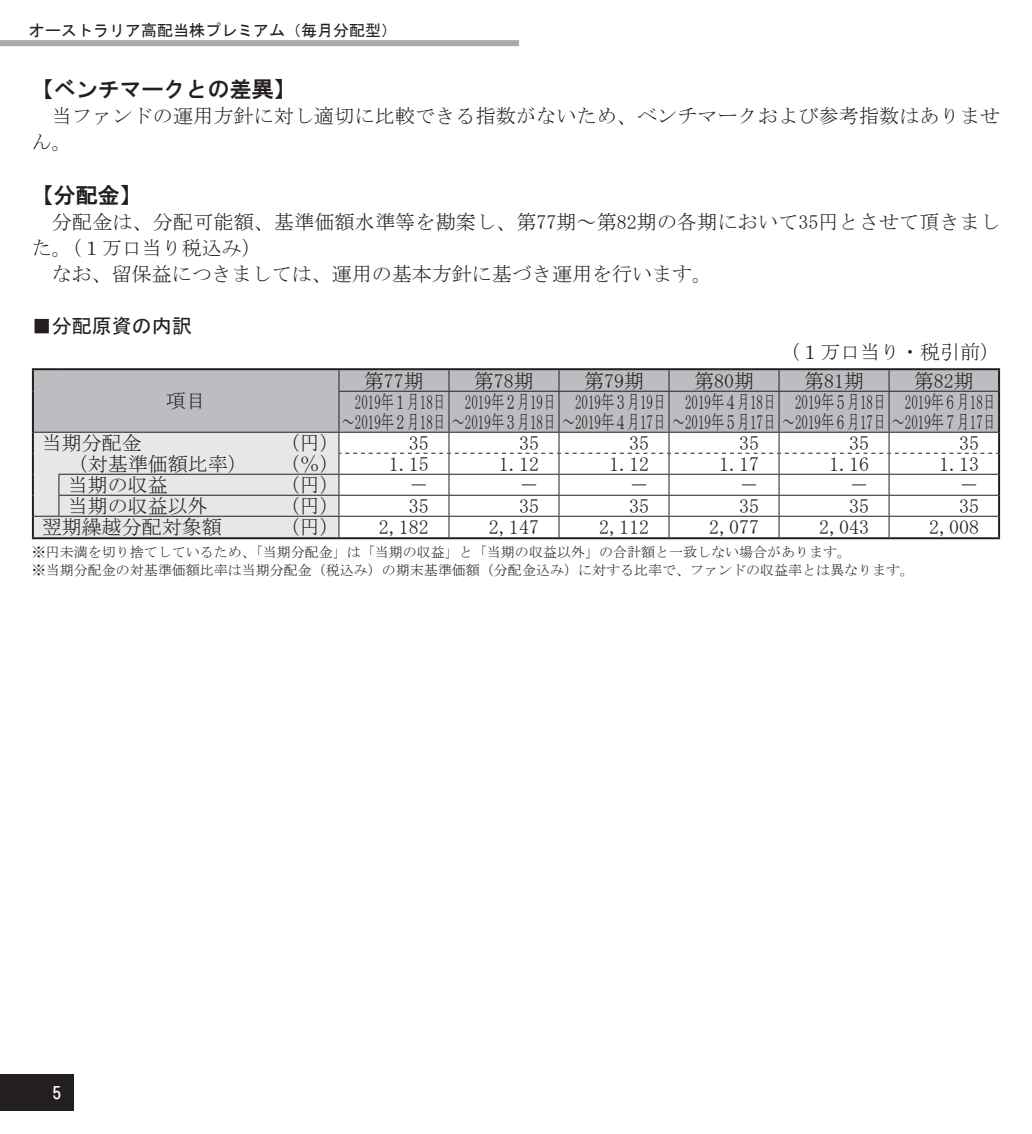
<style>
.page{position:relative;width:1032px;height:1134px;background:#fff}
.page>*{position:absolute;margin:0;border:0;box-sizing:border-box;transform-origin:0 0}
.t1{font:22px "HGS Gothic E";color:#231f20}
.t2{font:20px/20.6px "MS Mincho";color:#231f20}
.t3{font:20px "MS Gothic";color:#231f20}
.t4{font:16.6px "HGS Gothic E";color:#fff}
.t5{font:16px "MS Gothic";color:#231f20}
.t6{font:14px/18px "MS Mincho";color:#231f20}
</style>
<div class="page">
<div style="left:0;top:1074px;width:74px;height:37px;background:#231f20"></div>
<div style="left:0;top:40px;width:519px;height:6px;background:#a8a9ad"></div>
<div style="left:34px;top:370px;width:964px;height:62px;background:#bcbdc0"></div>
<hr style="left:32px;top:368px;width:27px;height:2px;background:#231f20">
<hr style="left:32px;top:370px;width:2px;height:21px;background:#231f20">
<hr style="left:59px;top:368px;width:280px;height:2px;background:#231f20">
<hr style="left:339px;top:368px;width:110px;height:2px;background:#231f20">
<hr style="left:449px;top:368px;width:110px;height:2px;background:#231f20">
<hr style="left:559px;top:368px;width:110px;height:2px;background:#231f20">
<hr style="left:669px;top:368px;width:110px;height:2px;background:#231f20">
<hr style="left:779px;top:368px;width:110px;height:2px;background:#231f20">
<hr style="left:889px;top:368px;width:111px;height:2px;background:#231f20">
<hr style="left:998px;top:370px;width:2px;height:21px;background:#231f20">
<hr style="left:32px;top:391px;width:2px;height:41px;background:#231f20">
<hr style="left:998px;top:391px;width:2px;height:41px;background:#231f20">
<hr style="left:32px;top:432px;width:2px;height:21px;background:#231f20">
<hr style="left:998px;top:432px;width:2px;height:21px;background:#231f20">
<hr style="left:32px;top:453px;width:2px;height:21px;background:#231f20">
<hr style="left:998px;top:453px;width:2px;height:21px;background:#231f20">
<hr style="left:32px;top:474px;width:2px;height:21px;background:#231f20">
<hr style="left:998px;top:474px;width:2px;height:21px;background:#231f20">
<hr style="left:32px;top:495px;width:2px;height:21px;background:#231f20">
<hr style="left:998px;top:495px;width:2px;height:21px;background:#231f20">
<hr style="left:32px;top:516px;width:2px;height:21px;background:#231f20">
<hr style="left:998px;top:516px;width:2px;height:21px;background:#231f20">
<hr style="left:32px;top:537px;width:27px;height:2px;background:#231f20">
<hr style="left:59px;top:537px;width:280px;height:2px;background:#231f20">
<hr style="left:339px;top:537px;width:110px;height:2px;background:#231f20">
<hr style="left:449px;top:537px;width:110px;height:2px;background:#231f20">
<hr style="left:559px;top:537px;width:110px;height:2px;background:#231f20">
<hr style="left:669px;top:537px;width:110px;height:2px;background:#231f20">
<hr style="left:779px;top:537px;width:110px;height:2px;background:#231f20">
<hr style="left:889px;top:537px;width:111px;height:2px;background:#231f20">
<svg style="left:338px;top:370px;width:1px;height:21px"></svg>
<svg style="left:448px;top:370px;width:1px;height:21px"></svg>
<svg style="left:558px;top:370px;width:1px;height:21px"></svg>
<svg style="left:668px;top:370px;width:1px;height:21px"></svg>
<svg style="left:778px;top:370px;width:1px;height:21px"></svg>
<svg style="left:888px;top:370px;width:1px;height:21px"></svg>
<hr style="left:338px;top:391px;width:111px;height:1px;background:#231f20">
<hr style="left:338px;top:392px;width:1px;height:40px;background:#231f20">
<hr style="left:449px;top:391px;width:110px;height:1px;background:#231f20">
<hr style="left:448px;top:392px;width:1px;height:40px;background:#231f20">
<hr style="left:559px;top:391px;width:110px;height:1px;background:#231f20">
<hr style="left:558px;top:392px;width:1px;height:40px;background:#231f20">
<hr style="left:669px;top:391px;width:110px;height:1px;background:#231f20">
<hr style="left:668px;top:392px;width:1px;height:40px;background:#231f20">
<hr style="left:779px;top:391px;width:110px;height:1px;background:#231f20">
<hr style="left:778px;top:392px;width:1px;height:40px;background:#231f20">
<hr style="left:889px;top:391px;width:109px;height:1px;background:#231f20">
<hr style="left:888px;top:392px;width:1px;height:40px;background:#231f20">
<svg style="left:33px;top:432px;width:965px;height:106px"></svg>
<p class="t5" style="left:29px;top:23px;width:369px">オーストラリア高配当株プレミアム（毎月分配型）</p>
<p class="t1" style="left:32px;top:78px;width:266px">【ベンチマークとの差異】</p>
<p class="t2" style="left:32px;top:103px;width:970px;line-height:26px;text-indent:20px">当ファンドの運用方針に対し適切に比較できる指数がないため、ベンチマークおよび参考指数はありません。</p>
<p class="t1" style="left:32px;top:184px;width:111px">【分配金】</p>
<p class="t2" style="left:52px;top:212px;width:950px">分配金は、分配可能額、基準価額水準等を勘案し、第77期～第82期の各期において35円とさせて頂きまし</p>
<p class="t2" style="left:32px;top:238px;width:231px">た。（１万口当り税込み）</p>
<p class="t2" style="left:52px;top:264px;width:662px">なお、留保益につきましては、運用の基本方針に基づき運用を行います。</p>
<p class="t3" style="left:32px;top:316px;width:161px">■分配原資の内訳</p>
<p class="t2" style="left:780px;top:342px;width:221px">（１万口当り・税引前）</p>
<p class="t2" style="left:166px;top:391px;width:41px">項目</p>
<p class="t2" style="left:342px;top:370px;width:655px;text-indent:572px">第82期　2019年１月18日　2019年２月19日　2019年３月19日　2019年４月18日　2019年５月18日　2019年６月18日～2019年２月18日～2019年３月18日～2019年４月17日～2019年５月17日～2019年６月17日～2019年７月17日</p>
<p class="t2" style="left:364px;top:370px;width:61px">第77期</p>
<p class="t2" style="left:474px;top:370px;width:62px">第78期</p>
<p class="t2" style="left:584px;top:370px;width:61px">第79期</p>
<p class="t2" style="left:694px;top:370px;width:61px">第80期</p>
<p class="t2" style="left:804px;top:370px;width:61px">第81期</p>
<p class="t2" style="left:42px;top:433px;width:101px">当期分配金</p>
<p class="t2" style="left:280px;top:433px;width:61px">（円）</p>
<p class="t2" style="left:409px;top:432px;width:21px">35</p>
<p class="t2" style="left:519px;top:432px;width:21px">35</p>
<p class="t2" style="left:629px;top:432px;width:21px">35</p>
<p class="t2" style="left:739px;top:432px;width:21px">35</p>
<p class="t2" style="left:849px;top:432px;width:21px">35</p>
<p class="t2" style="left:959px;top:432px;width:21px">35</p>
<p class="t2" style="left:68px;top:453px;width:181px">（対基準価額比率）</p>
<p class="t2" style="left:280px;top:453px;width:61px">（％）</p>
<p class="t2" style="left:389px;top:453px;width:41px">1.15</p>
<p class="t2" style="left:499px;top:453px;width:41px">1.12</p>
<p class="t2" style="left:609px;top:453px;width:41px">1.12</p>
<p class="t2" style="left:719px;top:453px;width:41px">1.17</p>
<p class="t2" style="left:829px;top:453px;width:41px">1.16</p>
<p class="t2" style="left:939px;top:453px;width:41px">1.13</p>
<p class="t2" style="left:68px;top:474px;width:101px">当期の収益</p>
<p class="t2" style="left:280px;top:474px;width:61px">（円）</p>
<p class="t2" style="left:409px;top:474px;width:21px">－</p>
<p class="t2" style="left:519px;top:474px;width:21px">－</p>
<p class="t2" style="left:629px;top:474px;width:21px">－</p>
<p class="t2" style="left:739px;top:474px;width:21px">－</p>
<p class="t2" style="left:849px;top:474px;width:21px">－</p>
<p class="t2" style="left:959px;top:474px;width:21px">－</p>
<p class="t2" style="left:68px;top:495px;width:141px">当期の収益以外</p>
<p class="t2" style="left:280px;top:495px;width:61px">（円）</p>
<p class="t2" style="left:409px;top:495px;width:21px">35</p>
<p class="t2" style="left:519px;top:495px;width:21px">35</p>
<p class="t2" style="left:629px;top:495px;width:21px">35</p>
<p class="t2" style="left:739px;top:495px;width:21px">35</p>
<p class="t2" style="left:849px;top:495px;width:21px">35</p>
<p class="t2" style="left:959px;top:495px;width:21px">35</p>
<p class="t2" style="left:42px;top:517px;width:181px">翌期繰越分配対象額</p>
<p class="t2" style="left:280px;top:517px;width:61px">（円）</p>
<p class="t2" style="left:379px;top:517px;width:51px">2,182</p>
<p class="t2" style="left:489px;top:517px;width:51px">2,147</p>
<p class="t2" style="left:599px;top:517px;width:51px">2,112</p>
<p class="t2" style="left:709px;top:517px;width:51px">2,077</p>
<p class="t2" style="left:819px;top:517px;width:51px">2,043</p>
<p class="t2" style="left:929px;top:517px;width:51px">2,008</p>
<p class="t6" style="left:32px;top:543px;width:884px">※円未満を切り捨てしているため、「当期分配金」は「当期の収益」と「当期の収益以外」の合計額と一致しない場合があります。<br>※当期分配金の対基準価額比率は当期分配金（税込み）の期末基準価額（分配金込み）に対する比率で、ファンドの収益率とは異なります。</p>
<p class="t4" style="left:52px;top:1085px;width:11px">5</p>
</div>
